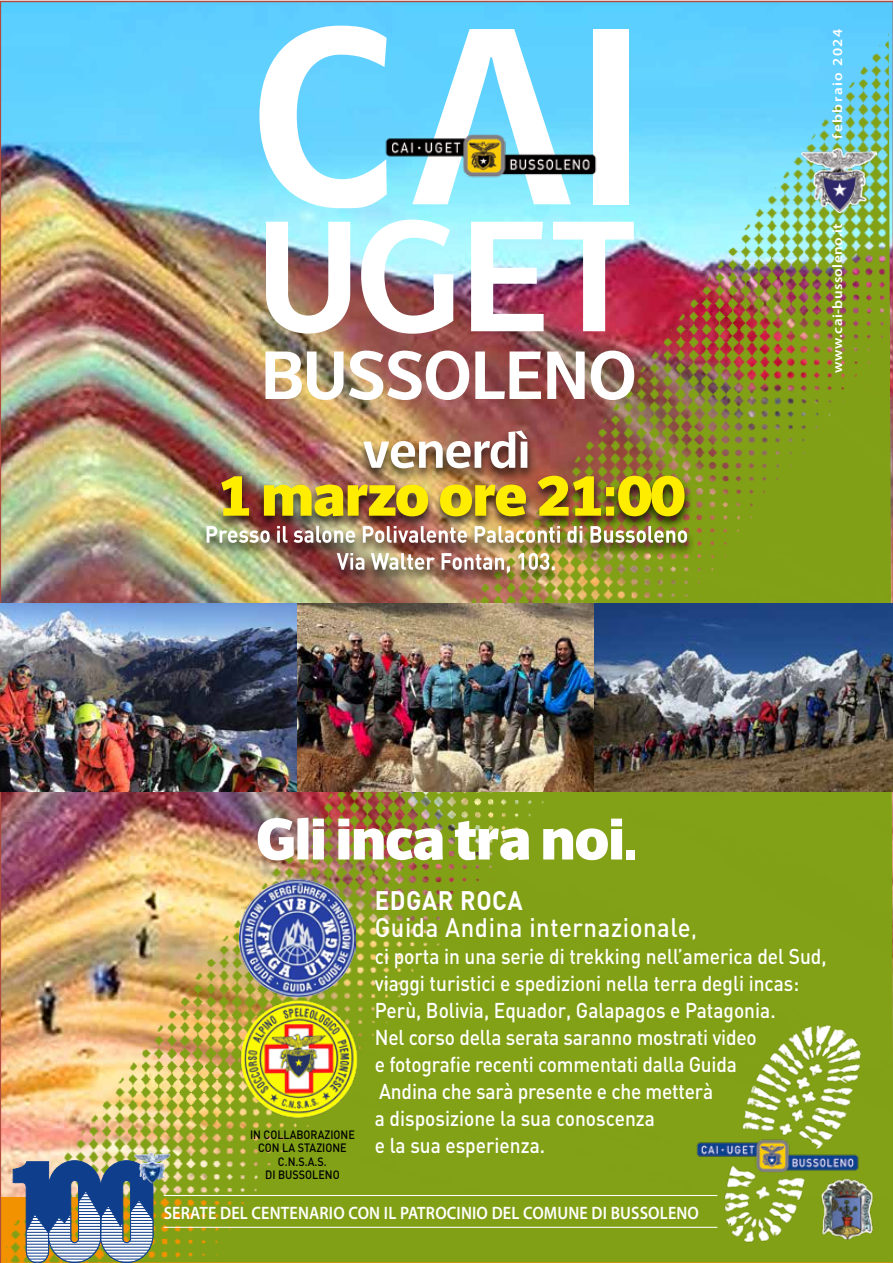
<style>
.page{position:relative;width:893px;height:1263px;background:#fff}
.page>*{position:absolute;margin:0;border:0;box-sizing:border-box;transform-origin:0 0}
.t1{font:900 56.25px "Brera";color:#fff}
.t2{font:500 26.55px/27px "DIN";letter-spacing:.025em;color:#fff;scale:.9 1}
.t3{font:500 21.3px/27px "DIN";color:#fff;scale:.9 1}
.t4{font:600 18px "Myriad Pro";letter-spacing:.01em;color:#fff;scale:.9 1}
.t5{font:600 13.8px "Myriad Pro";letter-spacing:.04em;color:#fff;scale:1.1 1}
.t6{font:600 13.8px "Myriad Pro";letter-spacing:.1em;color:#fff;scale:1.1 1}
.t7{font:500 12px/13.5px "DIN";color:#000;text-align:center;scale:.9 1}
.s1{font-weight:700}
.s2{font-size:21.3px}
</style>
<div class="page">
<img style="left:1px;top:1px;width:892px;height:1261px">
<img style="left:801px;top:149px;width:75px;height:64px">
<div style="left:198px;top:429px;width:497px;height:158px;background:#000;opacity:.75"></div>
<img style="left:337px;top:553px;width:218px;height:20px">
<img style="left:207px;top:526px;width:480px;height:17px">
<img style="left:221px;top:476px;width:464px;height:40px">
<img style="left:363px;top:430px;width:164px;height:38px">
<img style="left:265px;top:351px;width:369px;height:49px">
<img style="left:266px;top:220px;width:368px;height:114px">
<div style="left:593px;top:29px;width:36px;height:175px;background:#fff"></div>
<svg style="left:259px;top:26px;width:119px;height:183px"></svg>
<img style="left:378px;top:0;width:227px;height:282px">
<img style="left:0;top:603px;width:892px;height:188px">
<hr style="left:164px;top:1195px;width:553px;height:1px;background:#fff">
<hr style="left:164px;top:1227px;width:553px;height:1px;background:#fff">
<img style="left:691px;top:1017px;width:174px;height:236px">
<img style="left:812px;top:1176px;width:68px;height:67px">
<img style="left:239px;top:878px;width:117px;height:119px">
<img style="left:235px;top:1000px;width:126px;height:121px">
<svg style="left:13px;top:1160px;width:140px;height:103px;background:#6e8093"></svg>
<img style="left:134px;top:1153px;width:31px;height:30px">
<p class="t6" style="left:829px;top:139px;width:101px;rotate:-90deg">febbraio 2024</p>
<h1 class="t1" style="left:256px;top:804px;width:382px">Gli inca tra noi.</h1>
<p class="t5" style="left:829px;top:373px;width:137px;rotate:-90deg">www.cai-bussoleno.it</p>
<p class="t7" style="left:250px;top:1127px;width:118px">IN COLLABORAZIONE<br>CON LA STAZIONE<br>C.N.S.A.S.<br>DI BUSSOLENO</p>
<p class="t2" style="left:375px;top:886px;width:359px"><span class="s1">EDGAR ROCA<br></span>Guida Andina internazionale<span class="s2">,</span></p>
<p class="t3" style="left:375px;top:942px;width:504px">ci porta in una serie di trekking nell’america del Sud, viaggi turistici e spedizioni nella terra degli incas:<br>Perù, Bolivia, Equador, Galapagos e Patagonia.<br>Nel corso della serata saranno mostrati video<br>e fotografie recenti commentati dalla Guida<br>Andina che sarà presente e che metterà<br>a disposizione la sua conoscenza<br>e la sua esperienza.</p>
<p class="t4" style="left:164px;top:1202px;width:596px">SERATE DEL CENTENARIO CON IL PATROCINIO DEL COMUNE DI BUSSOLENO</p>
</div>
